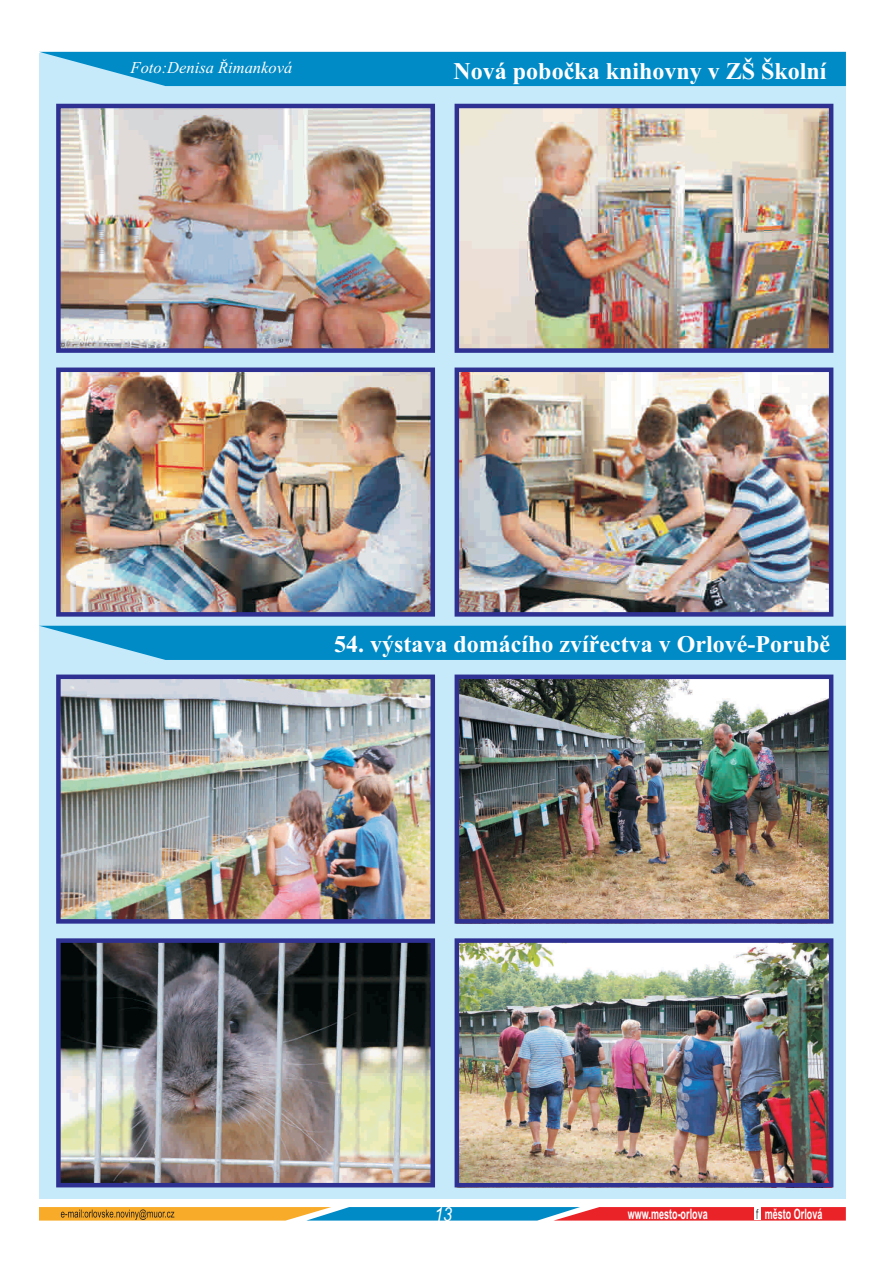
<style>
.page{position:relative;width:893px;height:1263px;background:#fff}
.page>*{position:absolute;margin:0;border:0;box-sizing:border-box;transform-origin:0 0}
.t1{font:700 24px "Times New Roman";color:#fff}
.t2{font:italic 19.35px "Arial";color:#fff;scale:.82 1}
.t3{font:italic 16.5px "Times New Roman";color:#fff}
.t4{font:700 14.4px "Arial";color:#fff;scale:.63 1}
.s1{font-family:"Avant Garde IT Cby BT";font-weight:400;font-size:13.95px;color:#231f20}
</style>
<div class="page">
<div style="left:39px;top:53px;width:807px;height:1145px;background:#c6eafa"></div>
<img style="left:457px;top:943px;width:376px;height:245px">
<img style="left:61px;top:943px;width:369px;height:239px">
<img style="left:460px;top:679px;width:368px;height:240px">
<img style="left:61px;top:679px;width:369px;height:240px">
<img style="left:460px;top:372px;width:368px;height:240px">
<img style="left:61px;top:372px;width:369px;height:240px">
<img style="left:460px;top:109px;width:368px;height:239px">
<img style="left:61px;top:109px;width:369px;height:239px">
<svg style="left:39px;top:1207px;width:807px;height:13px;background:#a77761"></svg>
<svg style="left:40px;top:52px;width:806px;height:34px;background:#0f91ca"></svg>
<div style="left:56px;top:104px;width:379px;height:249px;border:4px solid #2e3092"></div>
<div style="left:455px;top:104px;width:378px;height:249px;border:4px solid #2e3092"></div>
<div style="left:56px;top:367px;width:379px;height:250px;border:4px solid #2e3092"></div>
<div style="left:455px;top:367px;width:378px;height:250px;border:4px solid #2e3092"></div>
<div style="left:56px;top:674px;width:379px;height:250px;border:4px solid #2e3092"></div>
<div style="left:455px;top:674px;width:378px;height:250px;border:4px solid #2e3092"></div>
<div style="left:56px;top:938px;width:379px;height:249px;border:4px solid #2e3092"></div>
<div style="left:455px;top:938px;width:378px;height:249px;border:4px solid #2e3092"></div>
<svg style="left:40px;top:626px;width:806px;height:34px;background:#0f91ca"></svg>
<p class="t3" style="left:131px;top:61px;width:163px">Foto:Denisa Řimanková</p>
<p class="t1" style="left:454px;top:62px;width:374px">Nová pobočka knihovny v ZŠ Školní</p>
<p class="t1" style="left:334px;top:635px;width:497px">54. výstava domácího zvířectva v Orlové-Porubě</p>
<p class="t2" style="left:434px;top:1207px;width:23px">13</p>
<p class="t4" style="left:628px;top:1209px;width:128px">www.mesto-orlova</p>
<p class="t4" style="left:756px;top:1209px;width:107px"><span class="s1">f</span> město Orlová</p>
</div>
